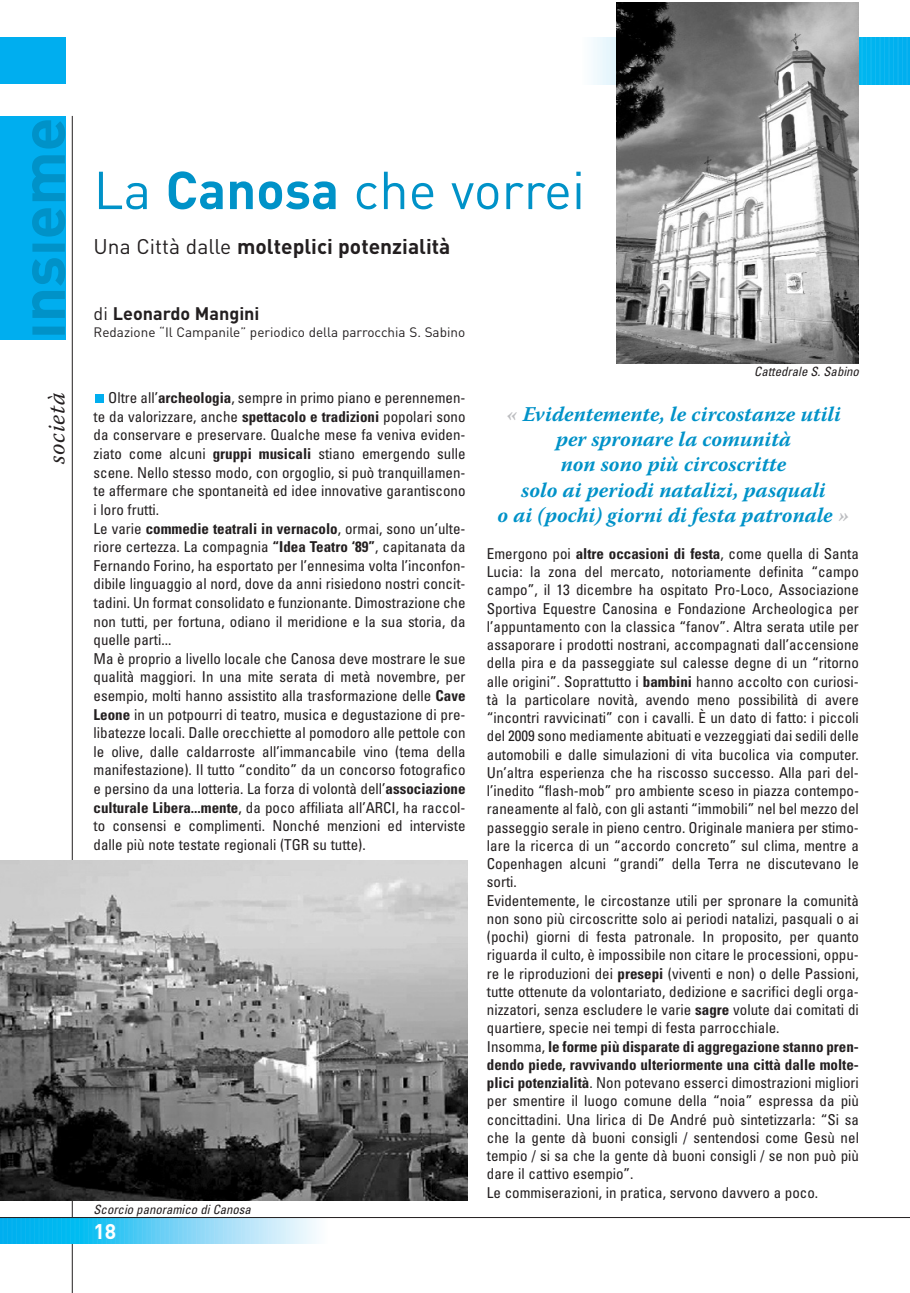
<style>
.page{position:relative;width:910px;height:1293px;background:#fff}
.page>*{position:absolute;margin:0;border:0;box-sizing:border-box;transform-origin:0 0}
.t1{font:700 62.25px "DIN";letter-spacing:-.005em;color:#0092c8}
.t2{font:52.5px "DIN";color:#0092c8}
.t3{font:italic 24px "Warnock Pro";letter-spacing:.025em;color:#231f20}
.t4{font:italic 700 21px/25.2px "Warnock Pro";color:#0092c8;text-align:center}
.t5{font:700 21px "DIN";color:#231f20}
.t6{font:700 21px "DIN";color:#fff}
.t7{font:700 18px "DIN";color:#231f20}
.t8{font:condensed 15px/18.3px "Univers";color:#231f20}
.t9{font:13.5px "DIN";color:#231f20}
.t10{font:italic condensed 12.75px "Univers";color:#231f20}
.s1{font-weight:700}
.s2{font-weight:400}
.s3{color:#bcbdc0}
</style>
<div class="page">
<hr style="left:72px;top:116px;width:1px;height:1177px;background:#231f20">
<div style="left:0;top:37px;width:66px;height:47px;background:#00aeef"></div>
<hr style="left:585px;top:37px;width:1px;height:47px;background:#fbfdfe">
<hr style="left:587px;top:37px;width:1px;height:47px;background:#fafdfe">
<hr style="left:588px;top:37px;width:1px;height:47px;background:#f9fcfe">
<hr style="left:589px;top:37px;width:1px;height:47px;background:#f8fcfe">
<hr style="left:590px;top:37px;width:1px;height:47px;background:#f7fcfe">
<hr style="left:592px;top:37px;width:1px;height:47px;background:#f6fbfe">
<hr style="left:593px;top:37px;width:1px;height:47px;background:#f4fbfe">
<hr style="left:594px;top:37px;width:1px;height:47px;background:#f3fafe">
<hr style="left:596px;top:37px;width:1px;height:47px;background:#f2fafd">
<hr style="left:597px;top:37px;width:1px;height:47px;background:#f1fafd">
<hr style="left:598px;top:37px;width:1px;height:47px;background:#f0f9fd">
<hr style="left:599px;top:37px;width:1px;height:47px;background:#eff9fd">
<hr style="left:601px;top:37px;width:1px;height:47px;background:#eef8fd">
<hr style="left:602px;top:37px;width:1px;height:47px;background:#edf8fd">
<hr style="left:603px;top:37px;width:1px;height:47px;background:#ebf8fd">
<hr style="left:605px;top:37px;width:1px;height:47px;background:#eaf7fd">
<hr style="left:606px;top:37px;width:1px;height:47px;background:#e9f7fd">
<hr style="left:607px;top:37px;width:1px;height:47px;background:#e8f6fd">
<hr style="left:608px;top:37px;width:1px;height:47px;background:#e7f6fd">
<hr style="left:610px;top:37px;width:1px;height:47px;background:#e6f6fc">
<hr style="left:611px;top:37px;width:1px;height:47px;background:#e5f5fc">
<hr style="left:612px;top:37px;width:1px;height:47px;background:#e4f5fc">
<hr style="left:614px;top:37px;width:1px;height:47px;background:#e2f4fc">
<hr style="left:615px;top:37px;width:1px;height:47px;background:#e1f4fc">
<hr style="left:616px;top:37px;width:1px;height:47px;background:#e0f4fc">
<hr style="left:859px;top:37px;width:1px;height:47px;background:#00b7f0">
<hr style="left:860px;top:37px;width:1px;height:47px;background:#00b7f0">
<hr style="left:862px;top:37px;width:1px;height:47px;background:#00b6f0">
<hr style="left:863px;top:37px;width:1px;height:47px;background:#00b6f0">
<hr style="left:864px;top:37px;width:1px;height:47px;background:#00b6f0">
<hr style="left:866px;top:37px;width:1px;height:47px;background:#00b6f0">
<hr style="left:867px;top:37px;width:1px;height:47px;background:#00b5f0">
<hr style="left:868px;top:37px;width:1px;height:47px;background:#00b5f0">
<hr style="left:869px;top:37px;width:1px;height:47px;background:#00b5f0">
<hr style="left:871px;top:37px;width:1px;height:47px;background:#00b5f0">
<hr style="left:872px;top:37px;width:1px;height:47px;background:#00b4ef">
<hr style="left:873px;top:37px;width:1px;height:47px;background:#00b4ef">
<hr style="left:875px;top:37px;width:1px;height:47px;background:#00b4ef">
<hr style="left:876px;top:37px;width:1px;height:47px;background:#00b4ef">
<hr style="left:877px;top:37px;width:1px;height:47px;background:#00b3ef">
<hr style="left:878px;top:37px;width:1px;height:47px;background:#00b3ef">
<hr style="left:880px;top:37px;width:1px;height:47px;background:#00b3ef">
<hr style="left:881px;top:37px;width:1px;height:47px;background:#00b3ef">
<hr style="left:882px;top:37px;width:1px;height:47px;background:#00b3ef">
<hr style="left:884px;top:37px;width:1px;height:47px;background:#00b2ef">
<hr style="left:885px;top:37px;width:1px;height:47px;background:#00b2ef">
<hr style="left:886px;top:37px;width:1px;height:47px;background:#00b2ef">
<hr style="left:887px;top:37px;width:1px;height:47px;background:#00b2ef">
<hr style="left:889px;top:37px;width:1px;height:47px;background:#00b1ef">
<hr style="left:890px;top:37px;width:1px;height:47px;background:#00b1ef">
<hr style="left:891px;top:37px;width:1px;height:47px;background:#00b1ef">
<hr style="left:893px;top:37px;width:1px;height:47px;background:#00b1ef">
<hr style="left:894px;top:37px;width:1px;height:47px;background:#00b1ef">
<hr style="left:895px;top:37px;width:1px;height:47px;background:#00b0ef">
<hr style="left:896px;top:37px;width:1px;height:47px;background:#00b0ef">
<hr style="left:898px;top:37px;width:1px;height:47px;background:#00b0ef">
<hr style="left:899px;top:37px;width:1px;height:47px;background:#00b0ef">
<hr style="left:900px;top:37px;width:1px;height:47px;background:#00afef">
<hr style="left:902px;top:37px;width:1px;height:47px;background:#00afef">
<hr style="left:903px;top:37px;width:1px;height:47px;background:#00afef">
<hr style="left:904px;top:37px;width:1px;height:47px;background:#00afef">
<hr style="left:905px;top:37px;width:1px;height:47px;background:#00afef">
<hr style="left:907px;top:37px;width:1px;height:47px;background:#00aeef">
<hr style="left:908px;top:37px;width:1px;height:47px;background:#00aeef">
<hr style="left:909px;top:37px;width:1px;height:47px;background:#00aeef">
<div style="left:0;top:116px;width:66px;height:223px;background:#00aeef"></div>
<svg style="left:0;top:1218px;width:327px;height:25px;background:#6ad1f5"></svg>
<hr style="left:0;top:1217px;width:910px;height:1px;background:#231f20">
<div style="left:95px;top:395px;width:9px;height:8px;background:#00aeef"></div>
<img style="left:0;top:860px;width:468px;height:340px">
<img style="left:617px;top:2px;width:242px;height:361px">
<h1 class="t1" style="left:20px;top:339px;width:223px;rotate:-90deg">insieme</h1>
<h3 class="t3" style="left:47px;top:464px;width:73px;rotate:-90deg">società</h3>
<h2 class="t2" style="left:94px;top:171px;width:493px">La <span class="s1">Canosa</span> che vorrei</h2>
<h3 class="t5" style="left:94px;top:239px;width:358px"><span class="s2">Una Città dalle</span> molteplici potenzialità</h3>
<p class="t7" style="left:94px;top:307px;width:168px"><span class="s2">di</span> Leonardo Mangini</p>
<p class="t9" style="left:94px;top:327px;width:373px">Redazione “Il Campanile” periodico della parrocchia S. Sabino</p>
<p class="t8" style="left:94px;top:390px;width:374px;text-indent:15px">Oltre all’<span class="s1">archeologia</span>, sempre in primo piano e perennemen&shy;te da valorizzare, anche <span class="s1">spettacolo e tradizioni</span> popolari sono da conservare e preservare. Qualche mese fa veniva eviden&shy;ziato come alcuni <span class="s1">gruppi musicali</span> stiano emergendo sulle scene. Nello stesso modo, con orgoglio, si può tranquillamen&shy;te affermare che spontaneità ed idee innovative garantiscono i loro frutti.<br>Le varie <span class="s1">commedie teatrali in vernacolo</span>, ormai, sono un’ulte&shy;riore certezza. La compagnia <span class="s1">“Idea Teatro ‘89”</span>, capitanata da Fernando Forino, ha esportato per l’ennesima volta l’inconfon&shy;dibile linguaggio al nord, dove da anni risiedono nostri concit&shy;tadini. Un format consolidato e funzionante. Dimostrazione che non tutti, per fortuna, odiano il meridione e la sua storia, da quelle parti...<br>Ma è proprio a livello locale che Canosa deve mostrare le sue qualità maggiori. In una mite serata di metà novembre, per esempio, molti hanno assistito alla trasformazione delle <span class="s1">Cave Leone</span> in un potpourri di teatro, musica e degustazione di pre&shy;libatezze locali. Dalle orecchiette al pomodoro alle pettole con le olive, dalle caldarroste all’immancabile vino (tema della manifestazione). Il tutto “condito” da un concorso fotografico e persino da una lotteria. La forza di volontà dell’<span class="s1">associazione culturale Libera...mente</span>, da poco affiliata all’ARCI, ha raccol&shy;to consensi e complimenti. Nonché menzioni ed interviste dalle più note testate regionali (TGR su tutte).</p>
<p class="t10" style="left:94px;top:1204px;width:161px">Scorcio panoramico diCanosa</p>
<h3 class="t6" style="left:94px;top:1223px;width:24px">18</h3>
<p class="t10" style="left:754px;top:367px;width:109px">Cattedrale S.Sabino</p>
<h3 class="t4" style="left:498px;top:403px;width:353px"><span class="s3">«</span> Evidentemente, le circostanze utili per spronare la comunità<br>non sono più circoscritte<br>solo ai periodi natalizi, pasquali<br>o ai (pochi) giorni di festa patronale <span class="s3">»</span></h3>
<p class="t8" style="left:487px;top:546px;width:374px">Emergono poi <span class="s1">altre occasioni di festa</span>, come quella di Santa Lucia: la zona del mercato, notoriamente definita “campo campo”, il 13 dicembre ha ospitato Pro-Loco, Associazione Sportiva Equestre Canosina e Fondazione Archeologica per l’appuntamento con la classica “fanov”. Altra serata utile per assaporare i prodotti nostrani, accompagnati dall’accensione della pira e da passeggiate sul calesse degne di un “ritorno alle origini”. Soprattutto i <span class="s1">bambini</span> hanno accolto con curiosi&shy;tà la particolare novità, avendo meno possibilità di avere “incontri ravvicinati” con i cavalli. È un dato di fatto: i piccoli del 2009 sono mediamente abituati e vezzeggiati dai sedili delle automobili e dalle simulazioni di vita bucolica via computer.<br>Un’altra esperienza che ha riscosso successo. Alla pari del&shy;l’inedito “flash-mob” pro ambiente sceso in piazza contempo&shy;raneamente al falò, con gli astanti “immobili” nel bel mezzo del passeggio serale in pieno centro. Originale maniera per stimo&shy;lare la ricerca di un “accordo concreto” sul clima, mentre a Copenhagen alcuni “grandi” della Terra ne discutevano le sorti.<br>Evidentemente, le circostanze utili per spronare la comunità non sono più circoscritte solo ai periodi natalizi, pasquali o ai (pochi) giorni di festa patronale. In proposito, per quanto riguarda il culto, è impossibile non citare le processioni, oppu&shy;re le riproduzioni dei <span class="s1">presepi</span> (viventi e non) o delle Passioni, tutte ottenute da volontariato, dedizione e sacrifici degli orga&shy;nizzatori, senza escludere le varie <span class="s1">sagre</span> volute dai comitati di quartiere, specie nei tempi di festa parrocchiale.<br>Insomma, <span class="s1">le forme più disparate di aggregazione stanno pren&shy;dendo piede, ravvivando ulteriormente una città dalle molte&shy;plici potenzialità</span>. Non potevano esserci dimostrazioni migliori per smentire il luogo comune della “noia” espressa da più concittadini. Una lirica di De André può sintetizzarla: “Si sa che la gente dà buoni consigli / sentendosi come Gesù nel tempio / si sa che la gente dà buoni consigli / se non può più dare il cattivo esempio”.<br>Le commiserazioni, in pratica, servono davvero a poco.</p>
</div>
